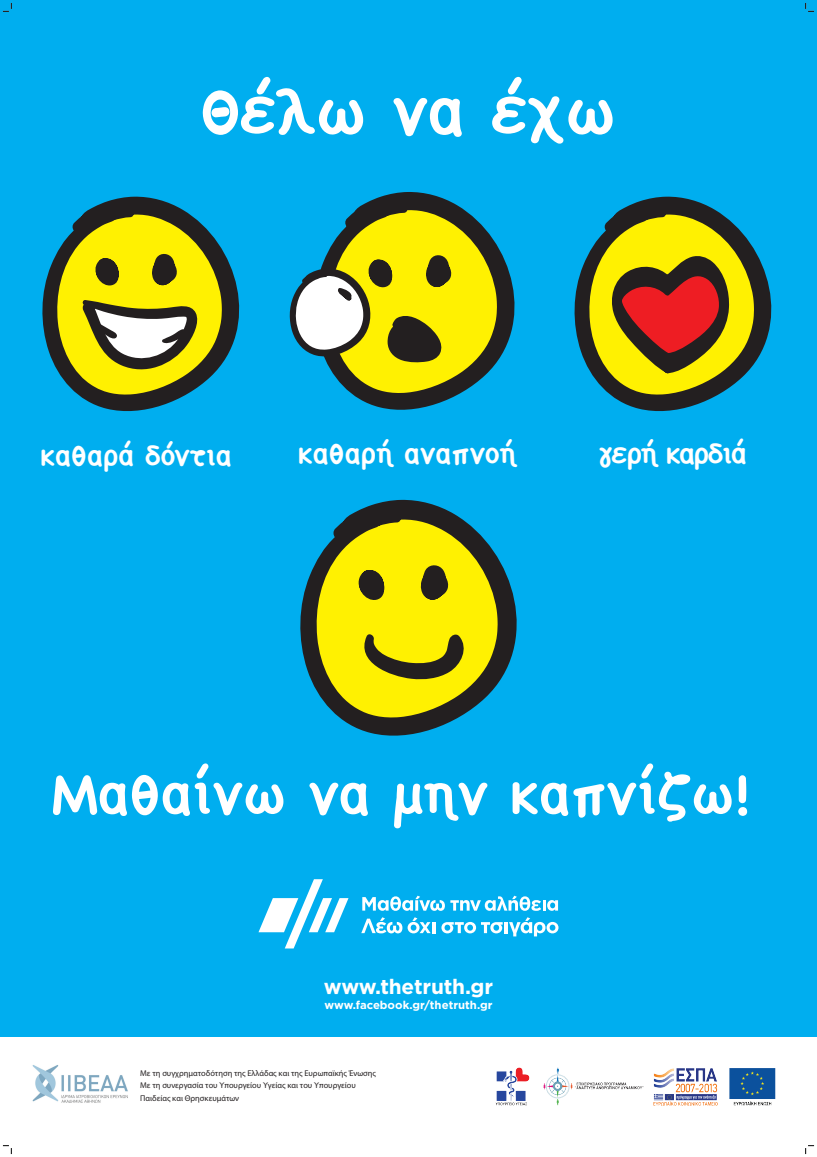
<style>
.page{position:relative;width:817px;height:1157px;background:#fff}
.page>*{position:absolute;margin:0;border:0;box-sizing:border-box;transform-origin:0 0}
.t1{font:700 63.36px "Chalkboard SE";color:#fff}
.t2{font:700 54.2px "Chalkboard SE";color:#fff}
.t3{font:700 27.44px "Chalkboard SE";color:#fff}
.t4{font:700 27.44px "Chalkboard SE";letter-spacing:-.05em;color:#fff}
.t5{font:700 20.8px "Gotham Greek";letter-spacing:-.01em;color:#fff}
.t6{font:700 11.36px "Gotham Greek";color:#fff}
.t7{font:8.36px/12.2px "Myriad Pro";color:#231f20}
</style>
<div class="page">
<div style="left:0;top:0;width:816px;height:1036px;background:#00aeef"></div>
<svg style="left:42px;top:196px;width:198px;height:215px"></svg>
<svg style="left:90px;top:257px;width:32px;height:31px"></svg>
<svg style="left:151px;top:252px;width:27px;height:36px"></svg>
<svg style="left:80px;top:298px;width:120px;height:78px;background:#b6b050"></svg>
<svg style="left:574px;top:196px;width:198px;height:215px"></svg>
<svg style="left:609px;top:255px;width:127px;height:121px;background:#af6815"></svg>
<svg style="left:327px;top:192px;width:188px;height:218px"></svg>
<svg style="left:289px;top:253px;width:164px;height:110px;background:#a8b155"></svg>
<svg style="left:300px;top:499px;width:217px;height:237px"></svg>
<svg style="left:353px;top:569px;width:35px;height:33px"></svg>
<svg style="left:419px;top:563px;width:31px;height:40px"></svg>
<svg style="left:355px;top:632px;width:114px;height:48px;background:#b3a80b"></svg>
<img style="left:495px;top:1067px;width:281px;height:39px">
<svg style="left:258px;top:879px;width:90px;height:69px"></svg>
<svg style="left:362px;top:895px;width:196px;height:15px"></svg>
<svg style="left:361px;top:917px;width:74px;height:16px"></svg>
<svg style="left:441px;top:917px;width:117px;height:19px"></svg>
<img style="left:32px;top:1065px;width:96px;height:38px">
<svg style="left:3px;top:3px;width:9px;height:9px"></svg>
<svg style="left:3px;top:1145px;width:9px;height:9px"></svg>
<svg style="left:805px;top:3px;width:8px;height:9px"></svg>
<svg style="left:805px;top:1145px;width:8px;height:9px"></svg>
<h1 class="t1" style="left:201px;top:74px;width:416px">Θέλω να έχω</h1>
<h3 class="t3" style="left:41px;top:440px;width:192px">καθαρά δόντια</h3>
<h3 class="t3" style="left:298px;top:437px;width:219px">καθαρή αναπνοή</h3>
<h3 class="t4" style="left:599px;top:437px;width:149px">γερή καρδιά</h3>
<h2 class="t2" style="left:52px;top:762px;width:700px">Μαθαίνω να μην καπνίζω!</h2>
<h3 class="t5" style="left:324px;top:975px;width:171px">www.thetruth.gr</h3>
<h3 class="t6" style="left:324px;top:998px;width:169px">www.facebook.gr/thetruth.gr</h3>
<p class="t7" style="left:140px;top:1067px;width:237px">Με τη συγχρηματοδότηση της Ελλάδας και της Ευρωπαϊκής Ένωσης<br>Με τη συνεργασία του Υπουργείου Υγείας και του Υπουργείου<br>Παιδείας και Θρησκευμάτων</p>
</div>
